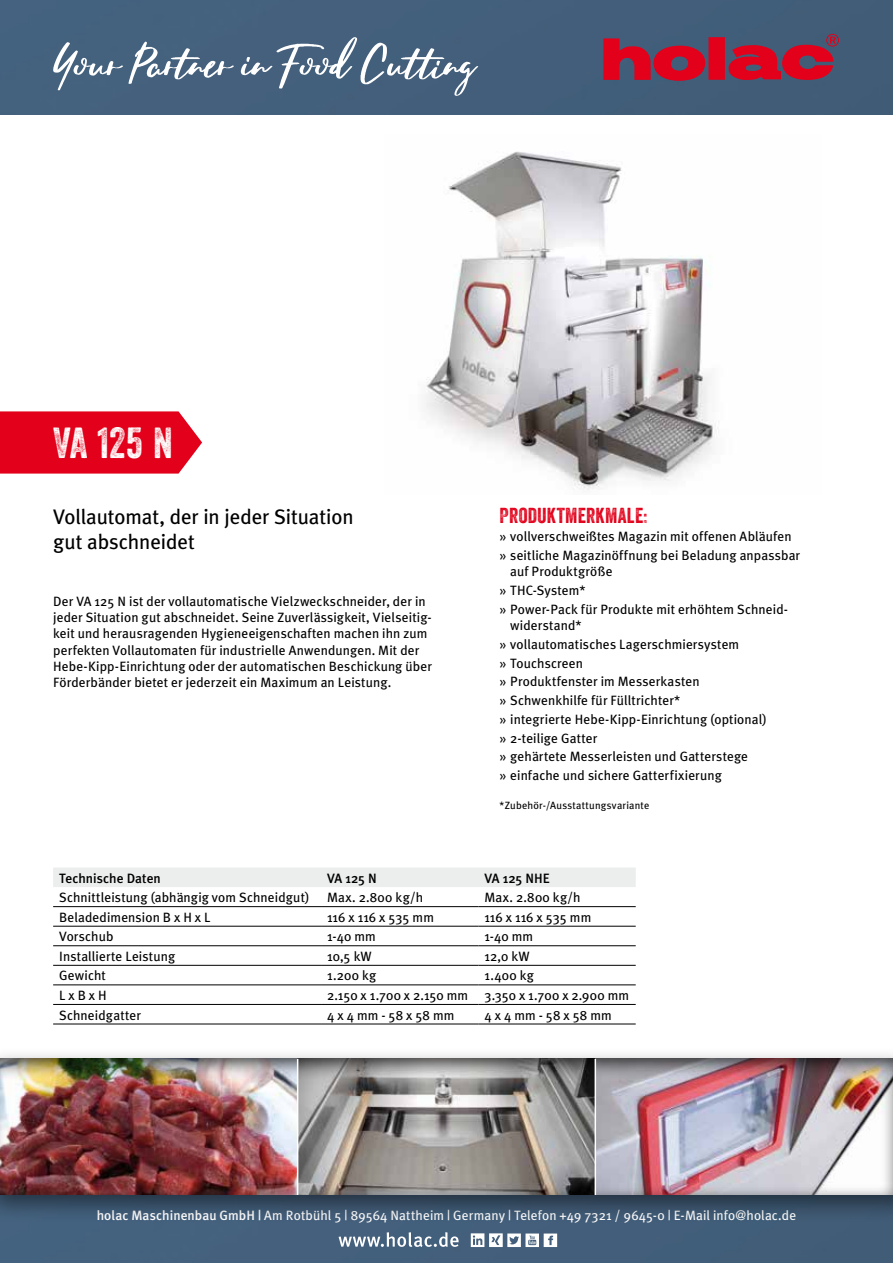
<style>
.page{position:relative;width:893px;height:1263px;background:#fff}
.page>*{position:absolute;margin:0;border:0;box-sizing:border-box;transform-origin:0 0}
.t1{font:42.15px "Veneer Two";color:#fff}
.t2{font:21px/25.2px "Meta Plus";letter-spacing:-.005em;color:#000}
.t3{font:21px "Veneer Two";letter-spacing:.015em;color:#e2001a}
.t4{font:13.5px/18.8px "Meta Plus";letter-spacing:.01em;color:#000}
.t5{font:13.5px "Meta Plus";letter-spacing:.005em;color:#fff}
.t6{font:500 13.5px "Meta Plus";letter-spacing:.005em;color:#000}
.t7{font:10.5px "Meta Plus";letter-spacing:.02em;color:#000}
.s1{font-weight:500}
</style>
<div class="page">
<div style="left:0;top:1224px;width:893px;height:39px;background:#435f7b"></div>
<div style="left:0;top:0;width:893px;height:115px;background:#435e7a"></div>
<svg style="left:53px;top:42px;width:181px;height:48px;background:#647b93"></svg>
<svg style="left:241px;top:37px;width:237px;height:59px;background:#5f778f"></svg>
<div style="left:708px;top:37px;width:17px;height:43px;background:#e2001a"></div>
<svg style="left:728px;top:34px;width:111px;height:46px;background:#942c47"></svg>
<svg style="left:603px;top:38px;width:102px;height:43px;background:#a02640"></svg>
<svg style="left:339px;top:1232px;width:120px;height:15px"></svg>
<svg style="left:471px;top:1233px;width:86px;height:14px"></svg>
<div style="left:0;top:1047px;width:893px;height:177px;background:#000;opacity:.5"></div>
<div style="left:0;top:1057px;width:893px;height:140px;background:#000;opacity:.75"></div>
<svg style="left:0;top:411px;width:202px;height:63px;background:#e4112a"></svg>
<hr style="left:297px;top:1059px;width:1px;height:136px;background:#fff">
<hr style="left:595px;top:1059px;width:1px;height:136px;background:#fff">
<img style="left:426px;top:151px;width:292px;height:339px">
<div style="left:53px;top:868px;width:583px;height:19px;background:#eceded"></div>
<hr style="left:53px;top:906px;width:268px;height:1px;background:#000">
<hr style="left:321px;top:906px;width:157px;height:1px;background:#000">
<hr style="left:478px;top:906px;width:158px;height:1px;background:#000">
<hr style="left:53px;top:926px;width:268px;height:1px;background:#000">
<hr style="left:321px;top:926px;width:157px;height:1px;background:#000">
<hr style="left:478px;top:926px;width:158px;height:1px;background:#000">
<hr style="left:53px;top:945px;width:268px;height:1px;background:#000">
<hr style="left:321px;top:945px;width:157px;height:1px;background:#000">
<hr style="left:478px;top:945px;width:158px;height:1px;background:#000">
<hr style="left:53px;top:965px;width:268px;height:1px;background:#000">
<hr style="left:321px;top:965px;width:157px;height:1px;background:#000">
<hr style="left:478px;top:965px;width:158px;height:1px;background:#000">
<hr style="left:53px;top:985px;width:268px;height:1px;background:#000">
<hr style="left:321px;top:985px;width:157px;height:1px;background:#000">
<hr style="left:478px;top:985px;width:158px;height:1px;background:#000">
<hr style="left:53px;top:1004px;width:268px;height:1px;background:#000">
<hr style="left:321px;top:1004px;width:157px;height:1px;background:#000">
<hr style="left:478px;top:1004px;width:158px;height:1px;background:#000">
<hr style="left:53px;top:1024px;width:268px;height:1px;background:#000">
<hr style="left:321px;top:1024px;width:157px;height:1px;background:#000">
<hr style="left:478px;top:1024px;width:158px;height:1px;background:#000">
<h1 class="t1" style="left:53px;top:417px;width:121px">VA 125 N</h1>
<h2 class="t2" style="left:53px;top:503px;width:302px">Vollautomat, der in jeder Situation gut abschneidet</h2>
<h2 class="t3" style="left:500px;top:502px;width:149px">PRODUKTMERKMALE:</h2>
<p class="t4" style="left:500px;top:527px;width:302px">» vollverschweißtes Magazin mit offenen Abläufen » seitliche Magazinöffnung bei Beladung anpassbar</p>
<p class="t4" style="left:500px;top:562px;width:290px;text-indent:11px">auf Produktgröße<br>» THC-System*<br>» Power-Pack für Produkte mit erhöhtem Schneid-</p>
<p class="t4" style="left:500px;top:616px;width:269px;text-indent:11px">widerstand*<br>» vollautomatisches Lagerschmiersystem<br>» Touchscreen<br>» Produktfenster im Messerkasten<br>» Schwenkhilfe für Fülltrichter*<br>» integrierte Hebe-Kipp-Einrichtung (optional) » 2-teilige Gatter<br>» gehärtete Messerleisten und Gatterstege<br>» einfache und sichere Gatterfixierung</p>
<p class="t7" style="left:500px;top:799px;width:151px">*Zubehör-/Ausstattungsvariante</p>
<p class="t4" style="left:53px;top:593px;width:380px;line-height:16.2px">Der VA 125 N ist der vollautomatische Vielzweckschneider, der in jeder Situation gut abschneidet. Seine Zuverlässigkeit, Vielseitig&shy;keit und herausragenden Hygieneeigenschaften machen ihn zum perfekten Vollautomaten für industrielle Anwendungen. Mit der Hebe-Kipp-Einrichtung oder der automatischen Beschickung über Förderbänder bietet er jederzeit ein Maximum an Leistung.</p>
<p class="t6" style="left:59px;top:870px;width:103px">Technische Daten</p>
<p class="t6" style="left:327px;top:870px;width:51px">VA 125 N</p>
<p class="t6" style="left:484px;top:870px;width:67px">VA 125 NHE</p>
<p class="t4" style="left:59px;top:888px;width:252px">Schnittleistung (abhängig vom Schneidgut)</p>
<p class="t4" style="left:327px;top:888px;width:98px">Max. 2.800 kg/h</p>
<p class="t4" style="left:484px;top:888px;width:98px">Max. 2.800 kg/h</p>
<p class="t4" style="left:59px;top:907px;width:153px">Beladedimension B x H x L</p>
<p class="t4" style="left:327px;top:907px;width:108px">116 x 116 x 535 mm</p>
<p class="t4" style="left:484px;top:907px;width:108px">116 x 116 x 535 mm</p>
<p class="t4" style="left:59px;top:927px;width:56px">Vorschub</p>
<p class="t4" style="left:327px;top:927px;width:50px">1-40 mm</p>
<p class="t4" style="left:484px;top:927px;width:50px">1-40 mm</p>
<p class="t4" style="left:59px;top:947px;width:118px">Installierte Leistung</p>
<p class="t4" style="left:327px;top:947px;width:46px">10,5 kW</p>
<p class="t4" style="left:484px;top:947px;width:47px">12,0 kW</p>
<p class="t4" style="left:59px;top:966px;width:48px">Gewicht</p>
<p class="t4" style="left:327px;top:966px;width:51px">1.200 kg</p>
<p class="t4" style="left:484px;top:966px;width:51px">1.400 kg</p>
<p class="t4" style="left:59px;top:986px;width:49px">L x B x H</p>
<p class="t4" style="left:327px;top:986px;width:304px">2.150 x 1.700 x 2.150 mm 3.350 x 1.700 x 2.900 mm</p>
<p class="t4" style="left:59px;top:1005px;width:83px">Schneidgatter</p>
<p class="t4" style="left:327px;top:1005px;width:129px">4 x 4 mm - 58 x 58 mm</p>
<p class="t4" style="left:484px;top:1005px;width:129px">4 x 4 mm - 58 x 58 mm</p>
<p class="t5" style="left:97px;top:1207px;width:701px"><span class="s1">holac Maschinenbau GmbH |</span> Am Rotbühl 5 | 89564 Nattheim | Germany | Telefon +49 7321 / 9645-0 | E-Mail info@holac.de</p>
</div>
